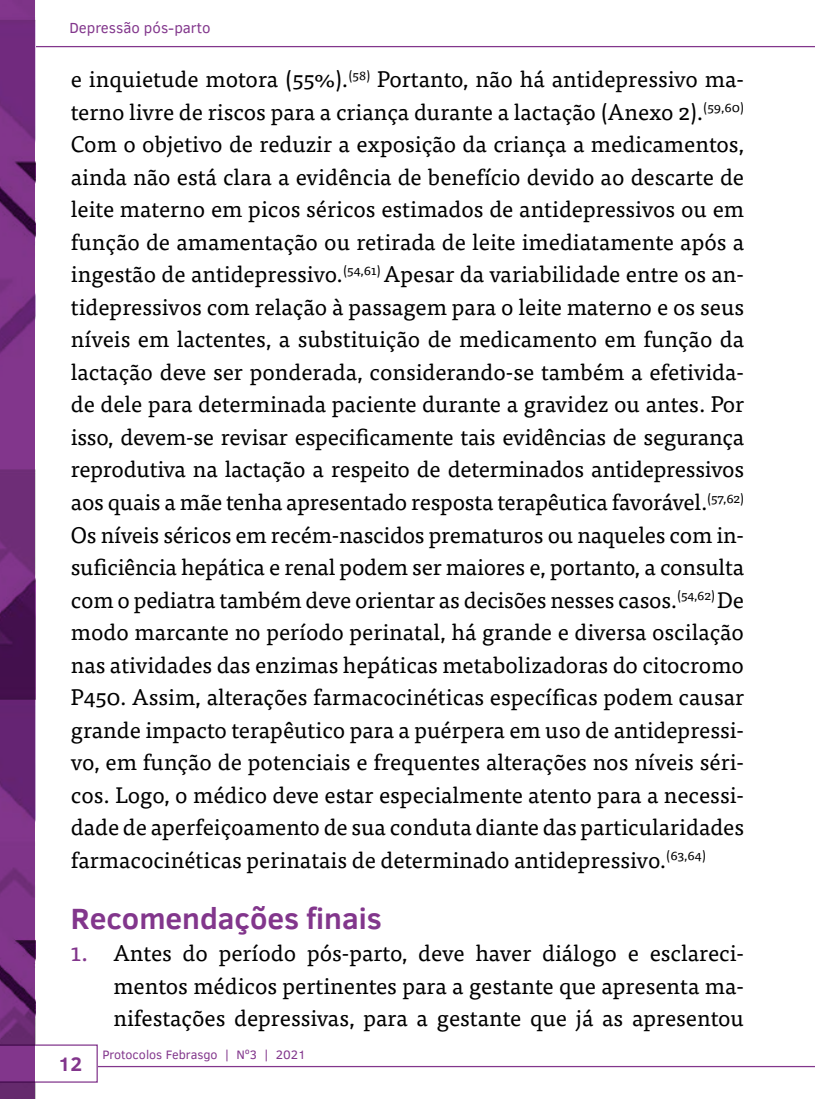
<style>
.page{position:relative;width:815px;height:1099px;background:#fff}
.page>*{position:absolute;margin:0;border:0;box-sizing:border-box;transform-origin:0 0}
.t1{font:700 30px "Clear Sans";color:#82368c}
.t2{font:22.5px/32.5px "Tisa Pro";color:#000;text-align:justify}
.t3{font:700 20px "Clear Sans";color:#82368c}
.t4{font:15px "Clear Sans";color:#82368c}
.t5{font:12.5px "Clear Sans";color:#82368c}
.s1{font-size:25px;color:#82368c}
</style>
<div class="page">
<hr style="left:0;top:1065px;width:815px;height:2px;background:#82368c">
<hr style="left:0;top:46px;width:815px;height:1px;background:#82368c">
<svg style="left:35px;top:1044px;width:63px;height:38px"></svg>
<svg style="left:0;top:0;width:35px;height:1098px;background:#702b7a"></svg>
<p class="t4" style="left:69px;top:18px;width:143px">Depressão pós-parto</p>
<p class="t2" style="left:71px;top:62px;width:675px">e inquietude motora (55%).<sup>(58)</sup> Portanto, não há antidepressivo ma&shy;terno livre de riscos para a criança durante a lactação (Anexo 2).<sup>(59,60)<br></sup>Com o objetivo de reduzir a exposição da criança a medicamentos, ainda não está clara a evidência de benefício devido ao descarte de leite materno em picos séricos estimados de antidepressivos ou em função de amamentação ou retirada de leite imediatamente após a ingestão de antidepressivo.<sup>(54,61)</sup> Apesar da variabilidade entre os an&shy;tidepressivos com relação à passagem para o leite materno e os seus níveis em lactentes, a substituição de medicamento em função da lactação deve ser ponderada, considerando-se também a efetivida&shy;de dele para determinada paciente durante a gravidez ou antes. Por isso, devem-se revisar especificamente tais evidências de segurança reprodutiva na lactação a respeito de determinados antidepressivos aos quais a mãe tenha apresentado resposta terapêutica favorável.<sup>(57,62)<br></sup>Os níveis séricos em recém-nascidos prematuros ou naqueles com in&shy;suficiência hepática e renal podem ser maiores e, portanto, a consulta com o pediatra também deve orientar as decisões nesses casos.<sup>(54,62)</sup> De modo marcante no período perinatal, há grande e diversa oscilação nas atividades das enzimas hepáticas metabolizadoras do citocromo P450. Assim, alterações farmacocinéticas específicas podem causar grande impacto terapêutico para a puérpera em uso de antidepressi&shy;vo, em função de potenciais e frequentes alterações nos níveis séri&shy;cos. Logo, o médico deve estar especialmente atento para a necessi&shy;dade de aperfeiçoamento de sua conduta diante das particularidades farmacocinéticas perinatais de determinado antidepressivo.<sup>(63,64)</sup></p>
<h1 class="t1" style="left:71px;top:896px;width:312px">Recomendações finais</h1>
<p class="t2" style="left:113px;top:935px;width:632px;text-indent:-43px"><span class="s1">1.</span> Antes do período pós-parto, deve haver diálogo e esclareci&shy;mentos médicos pertinentes para a gestante que apresenta ma&shy;nifestações depressivas, para a gestante que já as apresentou</p>
<p class="t3" style="left:58px;top:1049px;width:26px">12</p>
<p class="t5" style="left:102px;top:1046px;width:205px">Protocolos Febrasgo | Nº3 | 2021</p>
</div>
